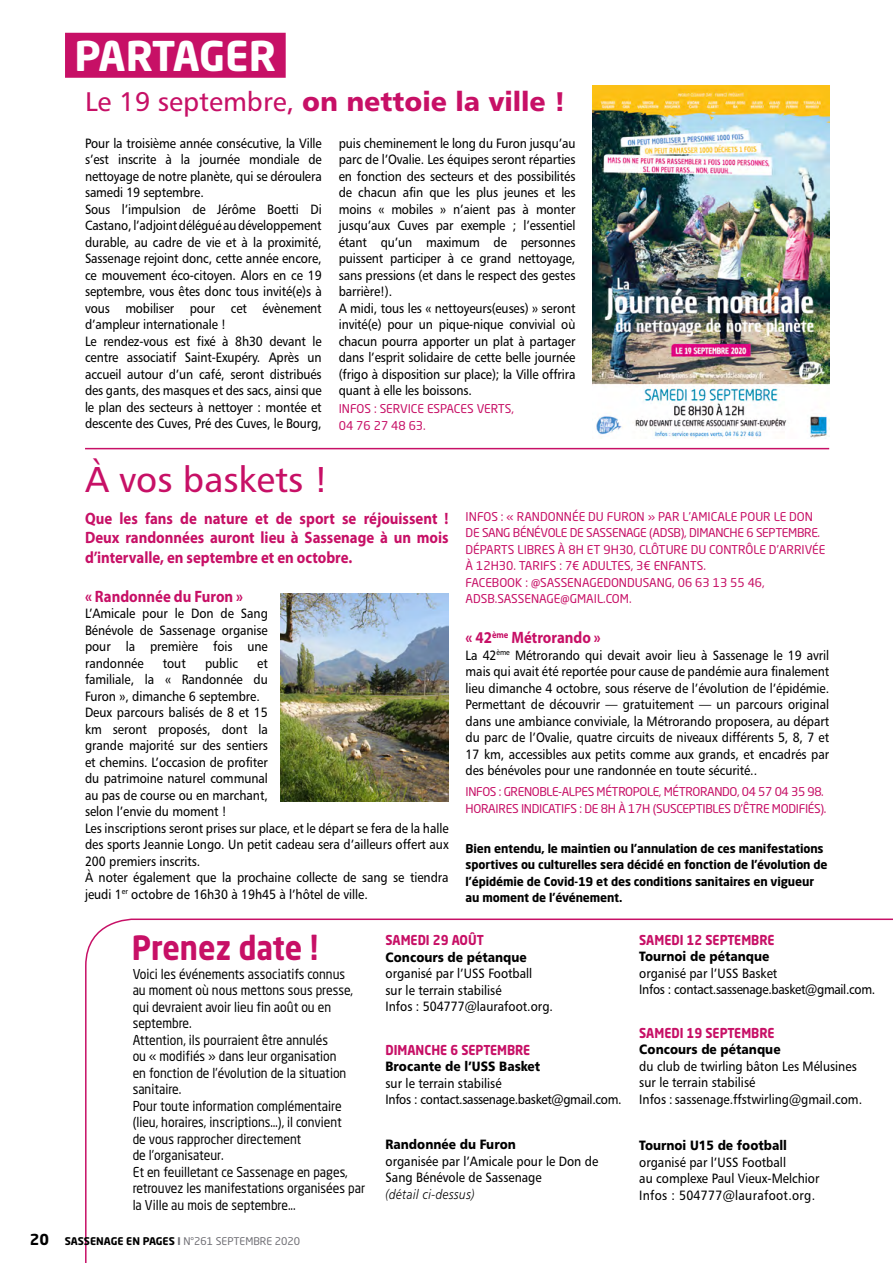
<style>
.page{position:relative;width:893px;height:1263px;background:#fff}
.page>*{position:absolute;margin:0;border:0;box-sizing:border-box;transform-origin:0 0}
.t1{font:700 40.5px "Neo Sans Std";letter-spacing:-.02em;color:#fff}
.t2{font:36px "Humanist 777 BT Roman B";color:#c71066}
.t3{font:700 33px "Neo Sans Std";color:#c71066;scale:.9 1}
.t4{font:27px "Humanist 777 BT Black B";color:#c71066}
.t5{font:700 16.5px/19.5px "Myriad Pro";color:#c71066;text-align:justify;scale:.9 1}
.t6{font:700 15px "Neo Sans Std";color:#000}
.t7{font:13.5px/16.5px "Humanist 777 BT Roman B";letter-spacing:-.01em;color:#000;scale:.9 1}
.t8{font:13.5px/16.5px "Neo Sans Std";color:#000;scale:.9 1}
.t9{font:13.5px "Humanist 777 BT Black B";color:#000;scale:.9 1}
.t10{font:700 13.5px "Neo Sans Std";color:#c71066;scale:.9 1}
.t11{font:13.5px "Humanist 777 BT Light Italic B";letter-spacing:.025em;color:#000;scale:.9 1}
.t12{font:12px/16.5px "Neo Sans Std";color:#c71066}
.t13{font:700 12px/16.5px "Neo Sans Std";letter-spacing:-.01em;color:#000}
.t14{font:12px/16.5px "Neo Sans Std";letter-spacing:-.02em;color:#c71066}
.t15{font:10.5px "Neo Sans Std";color:#706f75}
.s1{font-family:"Humanist 777 BT Roman B"}
.s2{font-weight:700;color:#000}
.s3{font-weight:700}
</style>
<div class="page">
<div style="left:65px;top:33px;width:221px;height:45px;background:#c71066"></div>
<svg style="left:85px;top:918px;width:808px;height:345px"></svg>
<img style="left:592px;top:86px;width:237px;height:352px">
<hr style="left:85px;top:448px;width:744px;height:1px;background:#c71066">
<img style="left:281px;top:593px;width:168px;height:208px">
<h1 class="t1" style="left:74px;top:30px;width:203px">PARTAGER</h1>
<h3 class="t4" style="left:85px;top:84px;width:482px"><span class="s1">Le 19 septembre,</span> on nettoie la ville !</h3>
<p class="t7" style="left:85px;top:134px;width:265px">Pour la troisième année consécutive, la Ville s’est inscrite à la journée mondiale de nettoyage de notre planète, qui se déroulera samedi 19 septembre.<br>Sous l’impulsion de Jérôme Boetti Di Castano, l’adjoint délégué au développement durable, au cadre de vie et à la proximité, Sassenage rejoint donc, cette année encore, ce mouvement éco-citoyen. Alors en ce 19 septembre, vous êtes donc tous invité(e)s à vous mobiliser pour cet évènement d’ampleur internationale !<br>Le rendez-vous est fixé à 8h30 devant le centre associatif Saint-Exupéry. Après un accueil autour d’un café, seront distribués des gants, des masques et des sacs, ainsi que le plan des secteurs à nettoyer : montée et descente des Cuves, Pré des Cuves, le Bourg,</p>
<p class="t7" style="left:339px;top:134px;width:265px">puis cheminement le long du Furon jusqu’au parc de l’Ovalie. Les équipes seront réparties en fonction des secteurs et des possibilités de chacun afin que les plus jeunes et les moins « mobiles » n’aient pas à monter jusqu’aux Cuves par exemple ; l’essentiel étant qu’un maximum de personnes puissent participer à ce grand nettoyage, sans pressions (et dans le respect des gestes barrière!).<br>A midi, tous les « nettoyeurs(euses) » seront invité(e) pour un pique-nique convivial où chacun pourra apporter un plat à partager dans l’esprit solidaire de cette belle journée (frigo à disposition sur place); la Ville offrira quant à elle les boissons.</p>
<p class="t12" style="left:339px;top:400px;width:177px">INFOS : SERVICE ESPACES VERTS,<br>04 76 27 48 63.</p>
<h2 class="t2" style="left:85px;top:458px;width:245px">À vos baskets !</h2>
<p class="t5" style="left:85px;top:508px;width:405px">Que les fans de nature et de sport se réjouissent !<br>Deux randonnées auront lieu à Sassenage à un mois d’intervalle, en septembre et en octobre.</p>
<p class="t5" style="left:85px;top:586px;width:177px">« Randonnée du Furon »</p>
<p class="t7" style="left:85px;top:605px;width:205px;text-align:justify">L’Amicale pour le Don de Sang Bénévole de Sassenage organise pour la première fois une randonnée</p>
<p class="t7" style="left:163px;top:654px;width:27px">tout</p>
<p class="t7" style="left:205px;top:654px;width:38px">public</p>
<p class="t7" style="left:85px;top:654px;width:405px;text-indent:172px">et<br>familiale, la « Randonnée du<br>Furon », dimanche 6 septembre.<br>Deux parcours balisés de 8 et 15<br>km seront proposés, dont la<br>grande majorité sur des sentiers<br>et chemins. L’occasion de profiter<br>du patrimoine naturel communal<br>au pas de course ou en marchant,<br>selon l’envie du moment !<br>Les inscriptions seront prises sur place, et le départ se fera de la halle des sports Jeannie Longo. Un petit cadeau sera d’ailleurs offert aux 200 premiers inscrits.<br>À noter également que la prochaine collecte de sang se tiendra jeudi 1<sup>er</sup> octobre de 16h30 à 19h45 à l’hôtel de ville.</p>
<p class="t12" style="left:466px;top:508px;width:361px">INFOS : « RANDONNÉE DU FURON » PAR L’AMICALE POUR LE DON DE SANG BÉNÉVOLE DE SASSENAGE (ADSB), DIMANCHE 6 SEPTEMBRE.<br>DÉPARTS LIBRES À 8H ET 9H30, CLÔTURE DU CONTRÔLE D’ARRIVÉE À 12H30. TARIFS : 7€ ADULTES, 3€ ENFANTS.<br>FACEBOOK : @SASSENAGEDONDUSANG, 06 63 13 55 46, ADSB.SASSENAGE@GMAIL.COM.</p>
<p class="t5" style="left:466px;top:627px;width:152px">« 42<sup>ème</sup> Métrorando »</p>
<p class="t7" style="left:466px;top:646px;width:405px;text-align:justify">La 42<sup>ème</sup> Métrorando qui devait avoir lieu à Sassenage le 19 avril mais qui avait été reportée pour cause de pandémie aura finalement lieu dimanche 4 octobre, sous réserve de l’évolution de l’épidémie.<br>Permettant de découvrir — gratuitement — un parcours original dans une ambiance conviviale, la Métrorando proposera, au départ du parc de l’Ovalie, quatre circuits de niveaux différents 5, 8, 7 et 17 km, accessibles aux petits comme aux grands, et encadrés par des bénévoles pour une randonnée en toute sécurité..</p>
<p class="t14" style="left:466px;top:783px;width:362px">INFOS : GRENOBLE-ALPES MÉTROPOLE, MÉTRORANDO, 04 57 04 35 98.<br>HORAIRES INDICATIFS : DE 8H À 17H (SUSCEPTIBLES D’ÊTRE MODIFIÉS).</p>
<p class="t13" style="left:466px;top:839px;width:363px">Bien entendu, le maintien ou l’annulation de ces manifestations sportives ou culturelles sera décidé en fonction de l’évolution de l’épidémie de Covid-19 et des conditions sanitaires en vigueur au moment de l'événement.</p>
<h3 class="t3" style="left:132px;top:926px;width:209px">Prenez date !</h3>
<p class="t8" style="left:133px;top:965px;width:260px">Voici les événements associatifs connus<br>au moment où nous mettons sous presse, qui devraient avoir lieu fin août ou en septembre.<br>Attention, ils pourraient être annulés<br>ou « modifiés » dans leur organisation<br>en fonction de l’évolution de la situation sanitaire.<br>Pour toute information complémentaire (lieu, horaires, inscriptions…), il convient<br>de vous rapprocher directement<br>de l'organisateur.<br>Et en feuilletant ce Sassenage en pages, retrouvez les manifestations organisées par la Ville au mois de septembre...</p>
<p class="t6" style="left:30px;top:1229px;width:21px">20</p>
<p class="t15" style="left:65px;top:1234px;width:237px"><span class="s2">SASSENAGE EN PAGES</span> <span class="s3">I</span> N°261 SEPTEMBRE 2020</p>
<p class="t10" style="left:386px;top:931px;width:111px">SAMEDI 29 AOÛT</p>
<p class="t9" style="left:386px;top:948px;width:159px">Concours de pétanque</p>
<p class="t7" style="left:386px;top:965px;width:188px">organisé par l’USS Football<br>sur le terrain stabilisé<br>Infos : 504777@laurafoot.org.</p>
<p class="t10" style="left:386px;top:1041px;width:162px">DIMANCHE 6 SEPTEMBRE</p>
<p class="t9" style="left:386px;top:1058px;width:173px">Brocante de l’USS Basket</p>
<p class="t7" style="left:386px;top:1074px;width:264px">sur le terrain stabilisé<br>Infos : contact.sassenage.basket@gmail.com.</p>
<p class="t9" style="left:386px;top:1136px;width:146px">Randonnée du Furon</p>
<p class="t7" style="left:386px;top:1152px;width:238px">organisée par l’Amicale pour le Don de<br>Sang Bénévole de Sassenage</p>
<p class="t11" style="left:386px;top:1186px;width:101px">(détail ci-dessus)</p>
<p class="t10" style="left:639px;top:931px;width:152px">SAMEDI 12 SEPTEMBRE</p>
<p class="t9" style="left:639px;top:948px;width:146px">Tournoi de pétanque</p>
<p class="t7" style="left:639px;top:964px;width:264px">organisé par l’USS Basket<br>Infos : contact.sassenage.basket@gmail.com.</p>
<p class="t10" style="left:639px;top:1024px;width:152px">SAMEDI 19 SEPTEMBRE</p>
<p class="t9" style="left:639px;top:1041px;width:159px">Concours de pétanque</p>
<p class="t7" style="left:639px;top:1057px;width:249px">du club de twirling bâton Les Mélusines sur le terrain stabilisé<br>Infos : sassenage.ffstwirling@gmail.com.</p>
<p class="t9" style="left:639px;top:1137px;width:166px">Tournoi U15 de football</p>
<p class="t7" style="left:639px;top:1153px;width:202px">organisé par l’USS Football<br>au complexe Paul Vieux-Melchior<br>Infos : 504777@laurafoot.org.</p>
</div>
